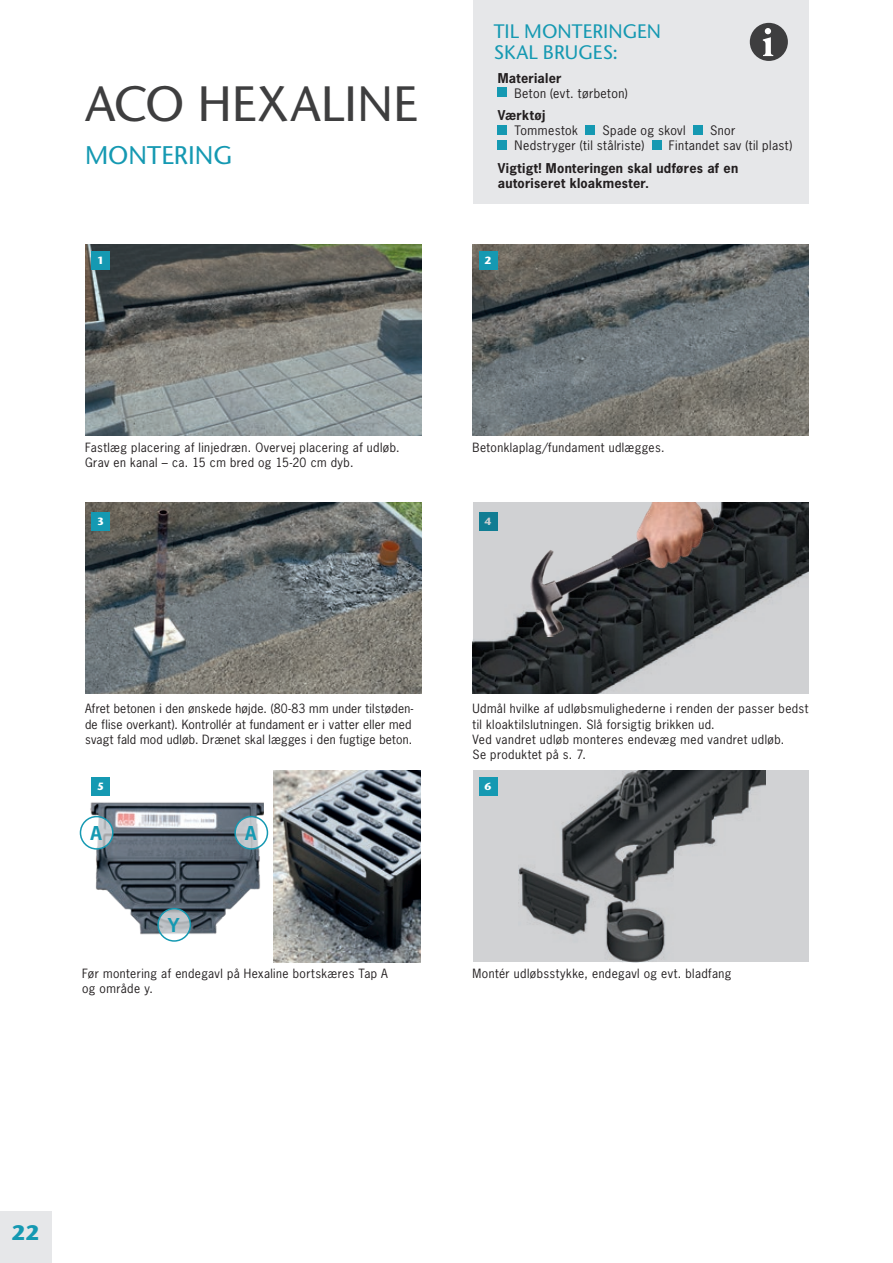
<style>
.page{position:relative;width:893px;height:1263px;background:#fff}
.page>*{position:absolute;margin:0;border:0;box-sizing:border-box;transform-origin:0 0}
.t1{font:500 49.5px "Stone Sans ITC Std";letter-spacing:-.005em;color:#3e3e3f}
.t2{font:500 25.5px "Stone Sans ITC Std";color:#1599b2}
.t3{font:700 21px "Stone Sans ITC Std";color:#1599b2}
.t4{font:500 19.5px/21px "Stone Sans ITC Std";color:#1599b2}
.t5{font:700 18px "News Gothic Std";color:#1599b2}
.t6{font:700 12.75px/15px "News Gothic Std";letter-spacing:.02em;color:#231f20}
.t7{font:12.3px "News Gothic Std";letter-spacing:.035em;color:#231f20}
.t8{font:12px/15.5px "News Gothic Std";letter-spacing:.03em;color:#231f20}
.t9{font:700 10.5px "Stone Sans ITC Std";color:#fff}
</style>
<div class="page">
<img style="left:85px;top:244px;width:336px;height:192px">
<img style="left:473px;top:244px;width:335px;height:192px">
<img style="left:85px;top:503px;width:336px;height:191px">
<div style="left:473px;top:771px;width:335px;height:191px;background:#d1d2d4"></div>
<img style="left:518px;top:771px;width:248px;height:191px">
<div style="left:92px;top:251px;width:18px;height:18px;background:#1599b2"></div>
<div style="left:479px;top:251px;width:18px;height:18px;background:#1599b2"></div>
<div style="left:92px;top:512px;width:18px;height:19px;background:#1599b2"></div>
<div style="left:92px;top:777px;width:18px;height:18px;background:#1599b2"></div>
<div style="left:479px;top:777px;width:18px;height:18px;background:#1599b2"></div>
<img style="left:473px;top:503px;width:335px;height:191px">
<img style="left:530px;top:503px;width:183px;height:133px">
<div style="left:473px;top:0;width:335px;height:203px;background:#e6e7e9"></div>
<div style="left:498px;top:88px;width:9px;height:9px;background:#1599b2"></div>
<div style="left:498px;top:125px;width:9px;height:10px;background:#1599b2"></div>
<div style="left:586px;top:125px;width:9px;height:10px;background:#1599b2"></div>
<div style="left:693px;top:125px;width:9px;height:10px;background:#1599b2"></div>
<div style="left:498px;top:140px;width:9px;height:10px;background:#1599b2"></div>
<div style="left:652px;top:140px;width:9px;height:10px;background:#1599b2"></div>
<div style="left:750px;top:23px;width:38px;height:38px;background:#3e3e3f;border-radius:50%"></div>
<svg style="left:763px;top:28px;width:10px;height:28px"></svg>
<img style="left:274px;top:771px;width:147px;height:191px">
<img style="left:85px;top:793px;width:179px;height:147px">
<svg style="left:80px;top:816px;width:33px;height:33px"></svg>
<div style="left:80px;top:816px;width:34px;height:34px;border:2px solid #1599b2;border-radius:50%"></div>
<svg style="left:235px;top:816px;width:32px;height:33px"></svg>
<div style="left:234px;top:816px;width:34px;height:34px;border:2px solid #1599b2;border-radius:50%"></div>
<svg style="left:158px;top:909px;width:32px;height:32px"></svg>
<div style="left:157px;top:908px;width:34px;height:34px;border:2px solid #1599b2;border-radius:50%"></div>
<div style="left:0;top:1212px;width:51px;height:51px;background:#e6e7e9"></div>
<h1 class="t1" style="left:85px;top:74px;width:334px">ACO HEXALINE</h1>
<h2 class="t2" style="left:85px;top:139px;width:149px">MONTERING</h2>
<h3 class="t4" style="left:494px;top:21px;width:169px">TIL MONTERINGEN<br>SKAL BRUGES:</h3>
<p class="t6" style="left:498px;top:70px;width:65px">Materialer</p>
<p class="t7" style="left:515px;top:85px;width:115px">Beton (evt. tørbeton)</p>
<p class="t6" style="left:498px;top:108px;width:49px">Værktøj</p>
<p class="t7" style="left:515px;top:123px;width:65px">Tommestok</p>
<p class="t7" style="left:602px;top:123px;width:85px">Spade og skovl</p>
<p class="t7" style="left:710px;top:123px;width:27px">Snor</p>
<p class="t7" style="left:515px;top:138px;width:131px">Nedstryger (til stålriste)</p>
<p class="t7" style="left:669px;top:138px;width:125px">Fintandet sav (til plast)</p>
<p class="t6" style="left:498px;top:160px;width:242px">Vigtigt! Monteringen skal udføres af en autoriseret kloakmester.</p>
<p class="t9" style="left:97px;top:253px;width:9px">1</p>
<p class="t9" style="left:485px;top:253px;width:9px">2</p>
<p class="t8" style="left:85px;top:439px;width:316px">Fastlæg placering af linjedræn. Overvej placering af udløb.<br>Grav en kanal – ca. 15 cm bred og 15-20 cm dyb.</p>
<p class="t8" style="left:473px;top:439px;width:193px">Betonklaplag/fundament udlægges.</p>
<p class="t9" style="left:97px;top:515px;width:9px">3</p>
<p class="t9" style="left:485px;top:515px;width:9px">4</p>
<p class="t8" style="left:85px;top:701px;width:330px">Afret betonen i den ønskede højde. (80-83 mm under tilstøden&shy;de flise overkant). Kontrollér at fundament er i vatter eller med svagt fald mod udløb. Drænet skal lægges i den fugtige beton.</p>
<p class="t8" style="left:473px;top:701px;width:337px">Udmål hvilke af udløbsmulighederne i renden der passer bedst til kloaktilslutningen. Slå forsigtig brikken ud.<br>Ved vandret udløb monteres endevæg med vandret udløb.<br>Se produktet på s. 7.</p>
<p class="t9" style="left:97px;top:780px;width:9px">5</p>
<p class="t9" style="left:485px;top:780px;width:9px">6</p>
<h3 class="t5" style="left:91px;top:821px;width:13px">A</h3>
<h3 class="t5" style="left:245px;top:821px;width:13px">A</h3>
<h3 class="t5" style="left:168px;top:913px;width:13px">Y</h3>
<p class="t8" style="left:82px;top:965px;width:307px">Før montering af endegavl på Hexaline bortskæres Tap A og område y.</p>
<p class="t8" style="left:473px;top:965px;width:260px">Montér udløbsstykke, endegavl og evt. bladfang</p>
<h3 class="t3" style="left:11px;top:1219px;width:30px">22</h3>
</div>
